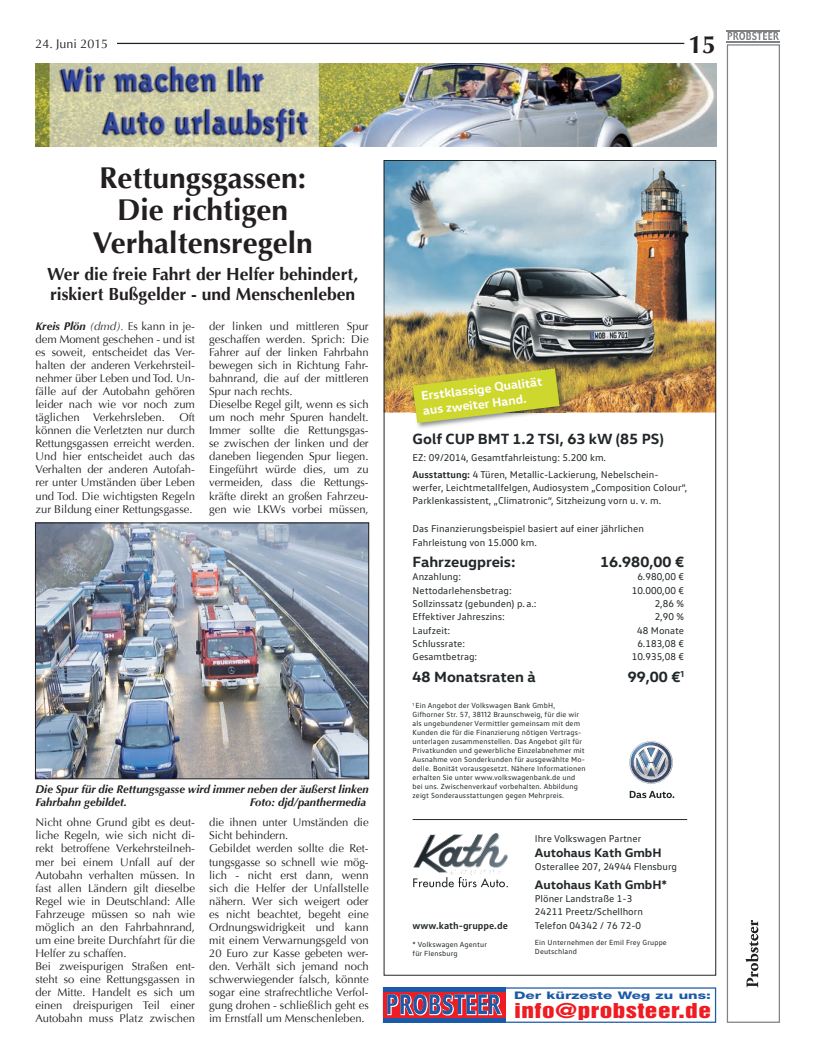
<style>
.page{position:relative;width:819px;height:1053px;background:#fff}
.page>*{position:absolute;margin:0;border:0;box-sizing:border-box;transform-origin:0 0}
.t1{font:700 30px/32.5px "Optima";color:#231f20;text-align:center}
.t2{font:700 25px "Optima";color:#231f20}
.t3{font:18.75px "Helvetica Inserat";letter-spacing:.02em;color:#ee1d23;scale:1.35 1}
.t4{font:700 17.5px/20px "Optima";color:#231f20}
.t5{font:700 15px "VW Head";color:#212729}
.t6{font:700 12.5px/15px "VW Head";color:#fff}
.t7{font:700 12.5px "VW Head";color:#212729}
.t8{font:12.5px "Optima";color:#231f20}
.t9{font:11.25px/13px "Optima";color:#231f20}
.t10{font:italic 700 11.25px/13px "Optima";color:#231f20}
.t11{font:800 10.5px "Helvetica Neue";color:#1c5aa8;scale:1.44 1}
.t12{font:10px/13.2px "VW Text";color:#212729}
.t13{font:700 10px "VW Text";color:#212729}
.t14{font:7.5px/9px "VW Text";letter-spacing:.015em;color:#212729}
.s1{font-weight:700;font-style:italic}
.s2{font-style:italic}
.s3{font-weight:700}
</style>
<div class="page">
<hr style="left:117px;top:43px;width:567px;height:1px;background:#231f20">
<hr style="left:412px;top:819px;width:275px;height:1px;background:#212729">
<svg style="left:629px;top:741px;width:44px;height:42px"></svg>
<svg style="left:629px;top:790px;width:45px;height:8px"></svg>
<svg style="left:413px;top:832px;width:95px;height:55px"></svg>
<img style="left:385px;top:162px;width:329px;height:250px">
<img style="left:411px;top:367px;width:155px;height:61px">
<svg style="left:412px;top:368px;width:147px;height:55px;background:#c9ca4a"></svg>
<div style="left:726px;top:44px;width:54px;height:978px;border:1px solid #808285"></div>
<svg style="left:745px;top:920px;width:13px;height:67px"></svg>
<svg style="left:727px;top:32px;width:52px;height:8px"></svg>
<hr style="left:726px;top:30px;width:54px;height:1px;background:#808285">
<hr style="left:726px;top:41px;width:54px;height:1px;background:#808285">
<img style="left:35px;top:64px;width:681px;height:83px">
<img style="left:37px;top:524px;width:330px;height:253px">
<div style="left:35px;top:522px;width:334px;height:257px;border:1px solid #231f20"></div>
<div style="left:383px;top:991px;width:123px;height:27px;background:#ee1d23"></div>
<svg style="left:387px;top:994px;width:115px;height:21px"></svg>
<hr style="left:383px;top:987px;width:123px;height:4px;background:#1c5aa8">
<div style="left:383px;top:1017px;width:123px;height:5px;background:#1c5aa8"></div>
<p class="t8" style="left:35px;top:36px;width:74px">24. Juni 2015</p>
<p class="t2" style="left:688px;top:30px;width:29px">15</p>
<p class="t1" style="left:93px;top:162px;width:222px">Rettungsgassen:<br>Die richtigen<br>Verhaltensregeln</p>
<p class="t4" style="left:47px;top:264px;width:312px">Wer die freie Fahrt der Helfer behindert, riskiert Bußgelder - und Menschenleben</p>
<p class="t9" style="left:209px;top:319px;width:161px">der linken und mittleren Spur geschaffen werden. Sprich: Die<br>Fahrer auf der linken Fahrbahn bewegen sich in Richtung Fahr&shy;bahnrand, die auf der mittleren<br>Spur nach rechts.<br>Dieselbe Regel gilt, wenn es sich um noch mehr Spuren handelt.<br>Immer sollte die Rettungsgas&shy;se zwischen der linken und der daneben liegenden Spur liegen.<br>Eingeführt würde dies, um zu vermeiden, dass die Rettungs&shy;kräfte direkt an großen Fahrzeu&shy;gen wie LKWs vorbei müssen,</p>
<p class="t9" style="left:35px;top:319px;width:161px;text-align:justify"><span class="s1">Kreis Plön</span> <span class="s2">(dmd).</span> Es kann in je&shy;dem Moment geschehen - und ist es soweit, entscheidet das Ver&shy;halten der anderen Verkehrsteil&shy;nehmer über Leben und Tod. Un&shy;fälle auf der Autobahn gehören leider nach wie vor noch zum täglichen Verkehrsleben.</p>
<p class="t9" style="left:35px;top:411px;width:161px;text-align:justify;text-indent:144px">Oft können die Verletzten nur durch Rettungsgassen erreicht werden.<br>Und hier entscheidet auch das Verhalten der anderen Autofah&shy;rer unter Umständen über Leben und Tod. Die wichtigsten Regeln zur Bildung einer Rettungsgasse.</p>
<p class="t10" style="left:35px;top:782px;width:335px">Die Spur für die Rettungsgasse wird immer neben der äußerst linken<br>Fahrbahn gebildet.</p>
<p class="t10" style="left:250px;top:795px;width:118px">Foto: djd/panthermedia</p>
<p class="t9" style="left:35px;top:816px;width:161px">Nicht ohne Grund gibt es deut&shy;liche Regeln, wie sich nicht di&shy;rekt betroffene Verkehrsteilneh&shy;mer bei einem Unfall auf der<br>Autobahn verhalten müssen. In fast allen Ländern gilt dieselbe<br>Regel wie in Deutschland: Alle<br>Fahrzeuge müssen so nah wie möglich an den Fahrbahnrand, um eine breite Durchfahrt für die<br>Helfer zu schaffen.<br>Bei zweispurigen Straßen ent&shy;steht so eine Rettungsgassen in der Mitte. Handelt es sich um einen dreispurigen Teil einer<br>Autobahn muss Platz zwischen</p>
<p class="t9" style="left:209px;top:816px;width:161px">die ihnen unter Umständen die<br>Sicht behindern.<br>Gebildet werden sollte die Ret&shy;tungsgasse so schnell wie mög&shy;lich - nicht erst dann, wenn sich die Helfer der Unfallstelle nähern. Wer sich weigert oder es nicht beachtet, begeht eine<br>Ordnungswidrigkeit und kann mit einem Verwarnungsgeld von<br>20 Euro zur Kasse gebeten wer&shy;den. Verhält sich jemand noch schwerwiegender falsch, könnte sogar eine strafrechtliche Verfol&shy;gung drohen - schließlich geht es im Ernstfall um Menschenleben.</p>
<p class="t6" style="left:420px;top:388px;width:124px;rotate:-7deg">Erstklassige Q ualität aus zw eiter H and.</p>
<p class="t5" style="left:412px;top:429px;width:253px">Golf CUP BMT 1.2 TSI, 63 kW (85 PS)</p>
<p class="t12" style="left:412px;top:448px;width:247px;line-height:16.9px">EZ: 09/2014, Gesamtfahrleistung: 5.200 km.<br><span class="s3">Ausstattung:</span> 4 Türen, Metallic-Lackierung, Nebelschein-</p>
<p class="t12" style="left:412px;top:480px;width:276px">werfer, Leichtmetallfelgen, Audiosystem „Composition Colour“,<br>Parklenkassistent, „Climatronic“, Sitzheizung vorn u. v. m.</p>
<p class="t12" style="left:412px;top:522px;width:233px">Das Finanzierungsbeispiel basiert auf einer jährlichen<br>Fahrleistung von 15.000 km.</p>
<p class="t5" style="left:412px;top:552px;width:104px">Fahrzeugpreis:</p>
<p class="t5" style="left:600px;top:552px;width:85px">16.980,00 €</p>
<p class="t12" style="left:412px;top:570px;width:50px">Anzahlung:</p>
<p class="t12" style="left:637px;top:570px;width:48px">6.980,00 €</p>
<p class="t12" style="left:412px;top:583px;width:101px">Nettodarlehensbetrag:</p>
<p class="t12" style="left:631px;top:583px;width:54px">10.000,00 €</p>
<p class="t12" style="left:412px;top:596px;width:126px">Sollzinssatz (gebunden) p. a.:</p>
<p class="t12" style="left:654px;top:596px;width:31px">2,86 %</p>
<p class="t12" style="left:412px;top:610px;width:94px">Effektiver Jahreszins:</p>
<p class="t12" style="left:654px;top:610px;width:31px">2,90 %</p>
<p class="t12" style="left:412px;top:623px;width:39px">Laufzeit:</p>
<p class="t12" style="left:637px;top:623px;width:48px">48 Monate</p>
<p class="t12" style="left:412px;top:636px;width:54px">Schlussrate:</p>
<p class="t12" style="left:637px;top:636px;width:48px">6.183,08 €</p>
<p class="t12" style="left:412px;top:650px;width:66px">Gesamtbetrag:</p>
<p class="t12" style="left:631px;top:650px;width:54px">10.935,08 €</p>
<p class="t5" style="left:412px;top:666px;width:125px">48 Monatsraten à</p>
<p class="t5" style="left:627px;top:666px;width:58px">99,00 €<sup>1</sup></p>
<p class="t14" style="left:412px;top:700px;width:174px"><sup>1</sup> Ein Angebot der Volkswagen Bank GmbH, Gifhorner Str. 57, 38112 Braunschweig, für die wir als ungebundener Vermittler gemeinsam mit dem Kunden die für die Finanzierung nötigen Vertrags&shy;unterlagen zusammenstellen. Das Angebot gilt für Privatkunden und gewerbliche Einzelabnehmer mit Ausnahme von Sonderkunden für ausgewählte Mo&shy;delle. Bonität vorausgesetzt. Nähere Informationen erhalten Sie unter www.volkswagenbank.de und bei uns. Zwischenverkauf vorbehalten. Abbildung zeigt Sonderausstattungen gegen Mehrpreis.</p>
<p class="t13" style="left:412px;top:918px;width:97px">www.kath-gruppe.de</p>
<p class="t12" style="left:535px;top:831px;width:108px">Ihre Volkswagen Partner</p>
<p class="t7" style="left:535px;top:844px;width:128px">Autohaus Kath GmbH</p>
<p class="t12" style="left:535px;top:859px;width:144px">Osterallee 207, 24944 Flensburg</p>
<p class="t7" style="left:535px;top:876px;width:134px">Autohaus Kath GmbH*</p>
<p class="t12" style="left:535px;top:891px;width:109px">Plöner Landstraße 1-3<br>24211 Preetz/Schellhorn<br>Telefon 04342 / 76 72-0</p>
<p class="t14" style="left:412px;top:939px;width:76px">* Volkswagen Agentur für Flensburg</p>
<p class="t14" style="left:535px;top:937px;width:133px">Ein Unternehmen der Emil Frey Gruppe<br>Deutschland</p>
<p class="t11" style="left:514px;top:988px;width:138px">Der kürzeste Weg zu uns:</p>
<p class="t3" style="left:514px;top:999px;width:147px">info@probsteer.de</p>
</div>
